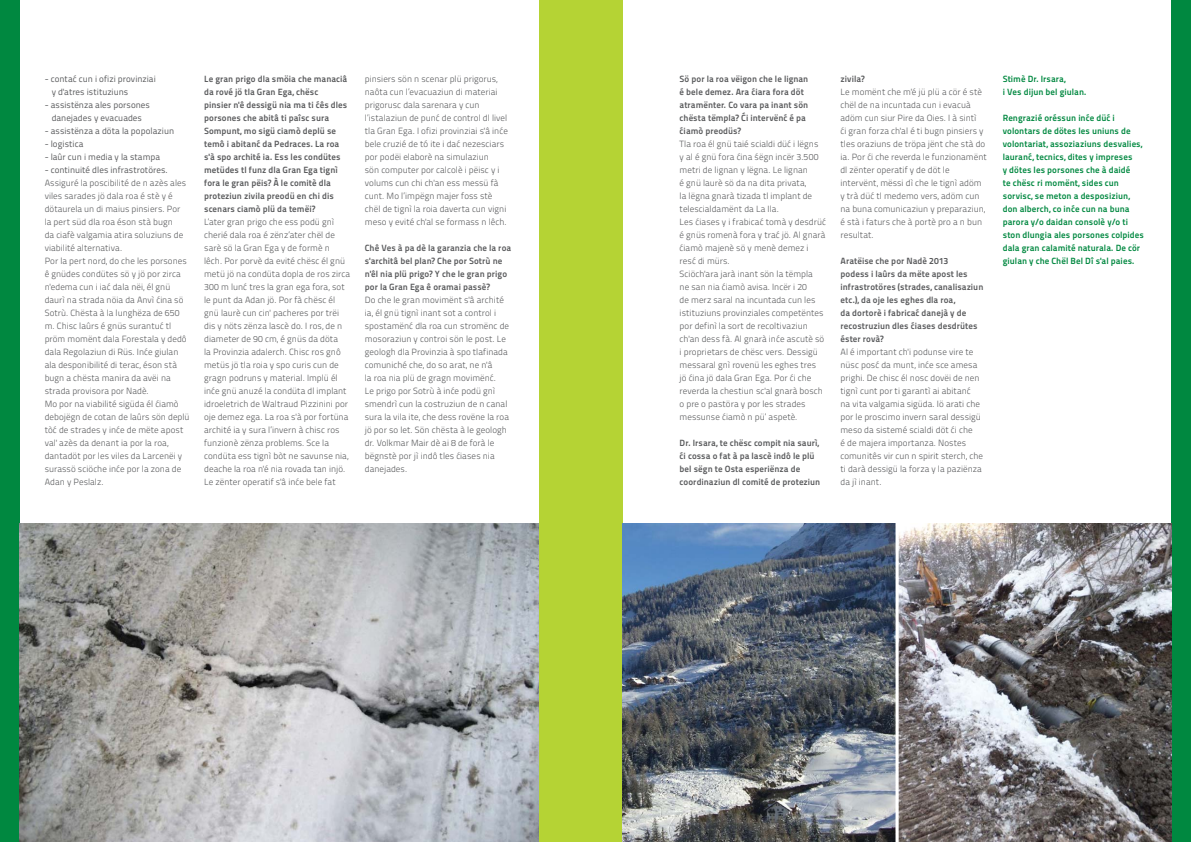
<style>
.page{position:relative;width:1191px;height:842px;background:#fff}
.page>*{position:absolute;margin:0;border:0;box-sizing:border-box;transform-origin:0 0}
.t1{font:9px/13px "Titillium Text 22 L 250 wt";letter-spacing:.005em;color:#58595b}
.t2{font:9px/13px "Titillium Maps 29 L 800 wt";letter-spacing:.005em;color:#58595b}
.t3{font:9px/13px "Titillium Maps 29 L 800 wt";letter-spacing:.005em;color:#008840}
.t4{font:9px/13px "Titillium Text 22 L 400 wt";color:#58595b}
</style>
<div class="page">
<div style="left:0;top:0;width:19px;height:842px;background:#008840"></div>
<div style="left:539px;top:0;width:56px;height:842px;background:#b5d334"></div>
<div style="left:1171px;top:0;width:20px;height:842px;background:#008840"></div>
<div style="left:595px;top:0;width:28px;height:842px;background:#b5d334"></div>
<img style="left:19px;top:524px;width:520px;height:318px">
<img style="left:623px;top:524px;width:548px;height:318px">
<hr style="left:895px;top:511px;width:3px;height:331px;background:#fff">
<p class="t4" style="left:52px;top:73px;width:106px;text-indent:-7px">- contać cun i ofizi provinziai y d'atres istituziuns</p>
<p class="t4" style="left:45px;top:99px;width:107px;text-align:center">- assistënza ales porsones danejades y evacuades</p>
<p class="t4" style="left:45px;top:125px;width:131px">- assistënza a döta la popolaziun</p>
<p class="t4" style="left:45px;top:138px;width:40px">- logistica</p>
<p class="t4" style="left:45px;top:151px;width:117px">- laûr cun i media y la stampa</p>
<p class="t4" style="left:45px;top:164px;width:125px">- continuité dles infrastrotöres.</p>
<p class="t1" style="left:45px;top:177px;width:146px">Assiguré la poscibilité de n azès ales viles sarades jö dala roa é stè y é dötaurela un di maius pinsiers. Por<br>la pert süd dla roa éson stà bugn<br>da ciafè valgamia atira soluziuns de viabilité alternativa.<br>Por la pert nord, do che les porsones ê gnüdes condütes sö y jö por zirca n'edema cun i iać dala nëi, él gnü daurì na strada nöia da Anvì ćina sö<br>Sotrù. Chësta à la lunghëza de 650 m. Chisc laûrs é gnüs surantuć tl pröm momënt dala Forestala y dedô dala Regolaziun di Rüs. Inće giulan ala desponibilité di terac, éson stà bugn a chësta manira da avëi na strada provisora por Nadè.<br>Mo por na viabilité sigüda él ćiamò debojëgn de cotan de laûrs sön deplü tòć de strades y inće de mëte apost val' azès da denant ia por la roa, dantadöt por les viles da Larcenëi y surassö sciöche inće por la zona de<br>Adan y Peslalz.</p>
<p class="t2" style="left:204px;top:73px;width:145px">Le gran prigo dla smöia che manaciâ da rové jö tla Gran Ega, chësc pinsier n'ê dessigü nia ma ti ćês dles porsones che abitâ ti paîsc sura<br>Sompunt, mo sigü ciamò deplü se temô i abitanć da Pedraces. La roa s'à spo archité ia. Ess les condütes metüdes tl funz dla Gran Ega tignì fora le gran pëis? À le comitè dla proteziun zivila preodü en chi dis scenars ciamò plü da temëi?</p>
<p class="t1" style="left:204px;top:216px;width:148px">L’ater gran prigo che ess podü gnì cherié dala roa é zënz’ater chël de sarè sö la Gran Ega y de formè n lêch. Por porvè da evité chësc él gnü metü jö na condüta dopla de ros zirca 300 m lunć tres la gran ega fora, sot le punt da Adan jö. Por fà chësc él gnü laurè cun cin' pacheres por trëi dis y nöts zënza lascè do. I ros, de n diameter de 90 cm, é gnüs da döta<br>la Provinzia adalerch. Chisc ros gnô metüs jö tla roia y spo curis cun de gragn podruns y material. Implü él inće gnü anuzé la condüta dl implant idroeletrich de Waltraud Pizzinini por oje demez ega. La roa s'à por fortüna archité ia y sura l’invern à chisc ros funzionè zënza problems. Sce la condüta ess tignì bòt ne savunse nia, deache la roa n'é nia rovada tan injö.<br>Le zënter operatif s'â inće bele fat</p>
<p class="t1" style="left:365px;top:73px;width:145px">pinsiers sön n scenar plü prigorus, naôta cun l’evacuaziun di materiai prigorusc dala sarenara y cun l’istalaziun de punć de control dl livel tla Gran Ega. I ofizi provinziai s'â inće bele cruzié de tó ite i dać nezesciars por podëi elaborè na simulaziun<br>sön computer por calcolè i pëisc y i volums cun chi ch'an ess messü fà cunt. Mo l’impëgn majer foss stè chël de tignì la roia daverta cun vigni meso y evité ch'al se formass n lêch.</p>
<p class="t2" style="left:365px;top:242px;width:148px">Chê Ves à pa dè la garanzia che la roa s'architâ bel plan? Che por Sotrù ne n'êl nia plü prigo? Y che le gran prigo por la Gran Ega ê oramai passè?</p>
<p class="t1" style="left:365px;top:294px;width:146px">Do che le gran movimënt s'â archité ia, él gnü tignì inant sot a control i spostamënć dla roa cun stromënc de mosoraziun y controi sön le post. Le geologh dla Provinzia à spo tlafinada comuniché che, do so arat, ne n'â<br>la roa nia plü de gragn movimënć.<br>Le prigo por Sotrù à inće podü gnì smendrì cun la costruziun de n canal sura la vila ite, che dess rovëne la roa jö por so let. Sön chësta à le geologh dr. Volkmar Mair dè ai 8 de forà le bëgnstè por jì indô tles ćiases nia danejades.</p>
<p class="t2" style="left:679px;top:73px;width:130px">Sö por la roa vëigon che le lignan é bele demez. Ara ćiara fora döt atramënter. Co vara pa inant sön chësta tëmpla? Ći intervënć é pa ćiamò preodüs?</p>
<p class="t1" style="left:679px;top:138px;width:148px">Tla roa él gnü taié scialdi düć i lëgns<br>y al é gnü fora ćina śëgn incër 3.500 metri de lignan y lëgna. Le lignan<br>é gnü laurè sö da na dita privata,<br>la lëgna gnarà tizada tl implant de telescialdamënt da La Ila.<br>Les ćiases y i frabicać tomà y desdrüć é gnüs romenà fora y trać jö. Al gnarà ćiamò majenè sö y menè demez i resć di mürs.<br>Sciöch'ara jarà inant sön la tëmpla<br>ne san nia ćiamò avisa. Incër i 20<br>de merz saral na incuntada cun les istituziuns provinziales competëntes por definì la sort de recoltivaziun ch'an dess fà. Al gnarà inće ascutè sö i proprietars de chësc vers. Dessigü messaral gnì rovenü les eghes tres<br>jö ćina jö dala Gran Ega. Por ći che reverda la chestiun sc'al gnarà bosch o pre o pastöra y por les strades messunse ćiamò n pü’ aspetè.</p>
<p class="t2" style="left:679px;top:437px;width:142px">Dr. Irsara, te chësc compit nia saurì, ći cossa o fat à pa lascè indô le plü bel sëgn te Osta esperiënza de coordinaziun dl comité de proteziun</p>
<p class="t2" style="left:840px;top:73px;width:26px">zivila?</p>
<p class="t1" style="left:840px;top:86px;width:148px">Le momënt che m'é jü plü a cör é stè chël de na incuntada cun i evacuà adöm cun siur Pire da Oies. I à sintì<br>ći gran forza ch'al é ti bugn pinsiers y tles oraziuns de tröpa jënt che stà do ia. Por ći che reverda le funzionamënt dl zënter operatif y de döt le intervënt, mëssi dì che le tignì adöm y trà düć tl medemo vers, adöm cun na buna comunicaziun y preparaziun, é stà i faturs che à portè pro a n bun resultat.</p>
<p class="t2" style="left:840px;top:255px;width:144px">Aratëise che por Nadè 2013<br>podess i laûrs da mëte apost les infrastrotöres (strades, canalisaziun etc.), da oje les eghes dla roa,<br>da dortorè i fabricać danejà y de recostruziun dles ćiases desdrütes éster rovà?</p>
<p class="t1" style="left:840px;top:346px;width:144px">Al é important ch'i podunse vire te nüsc posć da munt, inće sce amesa prighi. De chisc él nosc dovëi de nen tignì cunt por ti garantì ai abitanć<br>na vita valgamia sigüda. Iö arati che por le proscimo invern saral dessigü meso da sistemé scialdi döt ći che<br>é de majera importanza. Nostes comunitês vir cun n spirit sterch, che ti darà dessigü la forza y la paziënza da jì inant.</p>
<p class="t3" style="left:1002px;top:73px;width:85px">Stimè Dr. Irsara,<br>i Ves dijun bel giulan.</p>
<p class="t3" style="left:1002px;top:112px;width:143px">Rengrazié oréssun inće düć i volontars de dötes les uniuns de volontariat, assoziaziuns desvalies, lauranć, tecnics, dites y impreses<br>y dötes les porsones che à daidé<br>te chësc ri momënt, sides cun sorvisc, se meton a desposiziun, don alberch, co inće cun na buna parora y/o daidan consolè y/o ti ston dlungia ales porsones colpides dala gran calamité naturala. De cör giulan y che Chël Bel Dî s'al paies.</p>
</div>
